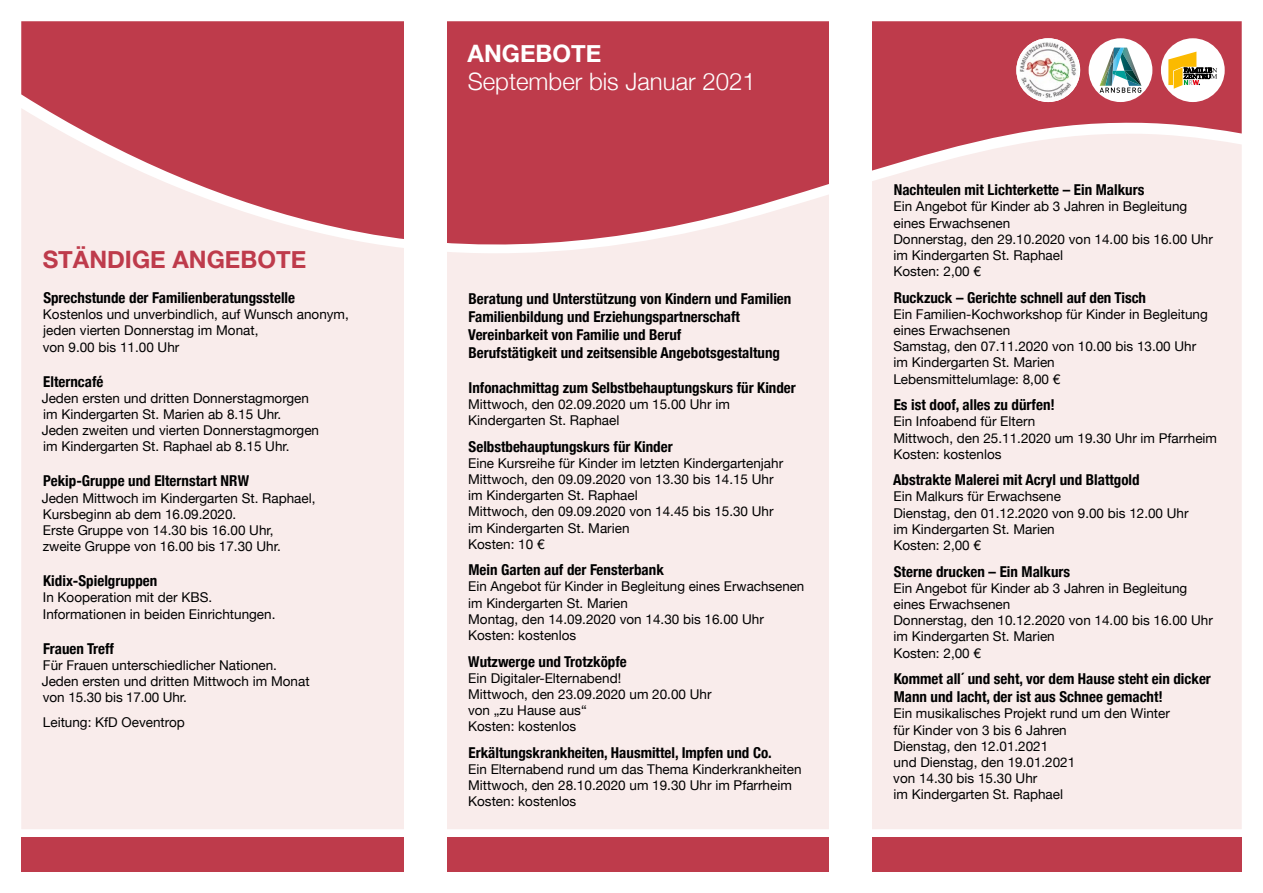
<style>
.page{position:relative;width:1263px;height:893px;background:#fff}
.page>*{position:absolute;margin:0;border:0;box-sizing:border-box;transform-origin:0 0}
.t1{font:300 24px "Helvetica Neue";color:#fff}
.t2{font:700 24px "Helvetica Neue";color:#be3b4b}
.t3{font:700 24px "Helvetica Neue";color:#fff}
.t4{font:700 condensed 15px/18px "Helvetica Neue";color:#000}
.t5{font:13.5px/16.2px "Helvetica Neue";color:#000}
</style>
<div class="page">
<div style="left:21px;top:257px;width:1221px;height:572px;background:#f9eceb"></div>
<div style="left:21px;top:838px;width:1221px;height:34px;background:#be3b4b"></div>
<svg style="left:21px;top:21px;width:1221px;height:236px;background:#d17681"></svg>
<div style="left:404px;top:0;width:42px;height:893px;background:#fff"></div>
<div style="left:829px;top:0;width:43px;height:893px;background:#fff"></div>
<div style="left:1161px;top:38px;width:64px;height:64px;background:#fff;border-radius:50%"></div>
<svg style="left:1168px;top:52px;width:49px;height:37px"></svg>
<div style="left:1089px;top:38px;width:63px;height:64px;background:#fff;border-radius:50%"></div>
<svg style="left:1099px;top:48px;width:42px;height:45px"></svg>
<img style="left:1016px;top:38px;width:64px;height:64px;border-radius:32px">
<h1 class="t2" style="left:43px;top:241px;width:265px">STÄNDIGE ANGEBOTE</h1>
<p class="t4" style="left:43px;top:288px;width:253px">Sprechstunde der Familienberatungsstelle</p>
<p class="t5" style="left:43px;top:307px;width:308px">Kostenlos und unverbindlich, auf Wunsch anonym, jeden vierten Donnerstag im Monat,<br>von 9.00 bis 11.00 Uhr</p>
<p class="t4" style="left:43px;top:371px;width:62px">Elterncafé</p>
<p class="t5" style="left:42px;top:391px;width:279px">Jeden ersten und dritten Donnerstagmorgen im Kindergarten St. Marien ab 8.15 Uhr.<br>Jeden zweiten und vierten Donnerstagmorgen im Kindergarten St. Raphael ab 8.15 Uhr.</p>
<p class="t4" style="left:43px;top:471px;width:207px">Pekip-Gruppe und Elternstart NRW</p>
<p class="t5" style="left:42px;top:490px;width:275px">Jeden Mittwoch im Kindergarten St. Raphael, Kursbeginn ab dem 16.09.2020.<br>Erste Gruppe von 14.30 bis 16.00 Uhr,<br>zweite Gruppe von 16.00 bis 17.30 Uhr.</p>
<p class="t4" style="left:43px;top:571px;width:116px">Kidix-Spielgruppen</p>
<p class="t5" style="left:43px;top:590px;width:234px">In Kooperation mit der KBS.<br>Informationen in beiden Einrichtungen.</p>
<p class="t4" style="left:43px;top:638px;width:72px">Frauen Treff</p>
<p class="t5" style="left:42px;top:658px;width:269px">Für Frauen unterschiedlicher Nationen.<br>Jeden ersten und dritten Mittwoch im Monat von 15.30 bis 17.00 Uhr.</p>
<p class="t5" style="left:43px;top:715px;width:143px">Leitung: KfD Oeventrop</p>
<h1 class="t3" style="left:468px;top:34px;width:135px">ANGEBOTE</h1>
<h1 class="t1" style="left:468px;top:63px;width:290px">September bis Januar 2021</h1>
<p class="t4" style="left:468px;top:288px;width:325px">Beratung und Unterstützung von Kindern und Familien Familienbildung und Erziehungspartnerschaft Vereinbarkeit von Familie und Beruf<br>Berufstätigkeit und zeitsensible Angebotsgestaltung</p>
<p class="t4" style="left:469px;top:377px;width:329px">Infonachmittag zum Selbstbehauptungskurs für Kinder</p>
<p class="t5" style="left:468px;top:397px;width:263px">Mittwoch, den 02.09.2020 um 15.00 Uhr im<br>Kindergarten St. Raphael</p>
<p class="t4" style="left:469px;top:436px;width:206px">Selbstbehauptungskurs für Kinder</p>
<p class="t5" style="left:468px;top:456px;width:316px">Eine Kursreihe für Kinder im letzten Kindergartenjahr Mittwoch, den 09.09.2020 von 13.30 bis 14.15 Uhr im Kindergarten St. Raphael<br>Mittwoch, den 09.09.2020 von 14.45 bis 15.30 Uhr im Kindergarten St. Marien<br>Kosten: 10 €</p>
<p class="t4" style="left:468px;top:560px;width:197px">Mein Garten auf der Fensterbank</p>
<p class="t5" style="left:468px;top:579px;width:338px">Ein Angebot für Kinder in Begleitung eines Erwachsenen im Kindergarten St. Marien<br>Montag, den 14.09.2020 von 14.30 bis 16.00 Uhr Kosten: kostenlos</p>
<p class="t4" style="left:468px;top:651px;width:160px">Wutzwerge und Trotzköpfe</p>
<p class="t5" style="left:468px;top:671px;width:245px">Ein Digitaler-Elternabend!<br>Mittwoch, den 23.09.2020 um 20.00 Uhr von „zu Hause aus“<br>Kosten: kostenlos</p>
<p class="t4" style="left:468px;top:742px;width:305px">Erkältungskrankheiten, Hausmittel, Impfen und Co.</p>
<p class="t5" style="left:468px;top:762px;width:335px">Ein Elternabend rund um das Thema Kinderkrankheiten<br>Mittwoch, den 28.10.2020 um 19.30 Uhr im Pfarrheim<br>Kosten: kostenlos</p>
<p class="t4" style="left:894px;top:180px;width:252px">Nachteulen mit Lichterkette – Ein Malkurs</p>
<p class="t5" style="left:893px;top:199px;width:321px">Ein Angebot für Kinder ab 3 Jahren in Begleitung eines Erwachsenen<br>Donnerstag, den 29.10.2020 von 14.00 bis 16.00 Uhr im Kindergarten St. Raphael<br>Kosten: 2,00 €</p>
<p class="t4" style="left:894px;top:287px;width:254px">Ruckzuck – Gerichte schnell auf den Tisch</p>
<p class="t5" style="left:893px;top:307px;width:316px">Ein Familien-Kochworkshop für Kinder in Begleitung eines Erwachsenen<br>Samstag, den 07.11.2020 von 10.00 bis 13.00 Uhr im Kindergarten St. Marien<br>Lebensmittelumlage: 8,00 €</p>
<p class="t4" style="left:894px;top:395px;width:163px">Es ist doof, alles zu dürfen!</p>
<p class="t5" style="left:893px;top:414px;width:325px">Ein Infoabend für Eltern<br>Mittwoch, den 25.11.2020 um 19.30 Uhr im Pfarrheim<br>Kosten: kostenlos</p>
<p class="t4" style="left:893px;top:470px;width:248px">Abstrakte Malerei mit Acryl und Blattgold</p>
<p class="t5" style="left:893px;top:489px;width:297px">Ein Malkurs für Erwachsene<br>Dienstag, den 01.12.2020 von 9.00 bis 12.00 Uhr im Kindergarten St. Marien<br>Kosten: 2,00 €</p>
<p class="t4" style="left:894px;top:561px;width:178px">Sterne drucken – Ein Malkurs</p>
<p class="t5" style="left:893px;top:581px;width:321px">Ein Angebot für Kinder ab 3 Jahren in Begleitung eines Erwachsenen<br>Donnerstag, den 10.12.2020 von 14.00 bis 16.00 Uhr im Kindergarten St. Marien<br>Kosten: 2,00 €</p>
<p class="t4" style="left:894px;top:669px;width:319px">Kommet all´ und seht, vor dem Hause steht ein dicker<br>Mann und lacht, der ist aus Schnee gemacht!</p>
<p class="t5" style="left:893px;top:706px;width:278px">Ein musikalisches Projekt rund um den Winter für Kinder von 3 bis 6 Jahren<br>Dienstag, den 12.01.2021<br>und Dienstag, den 19.01.2021<br>von 14.30 bis 15.30 Uhr<br>im Kindergarten St. Raphael</p>
</div>
